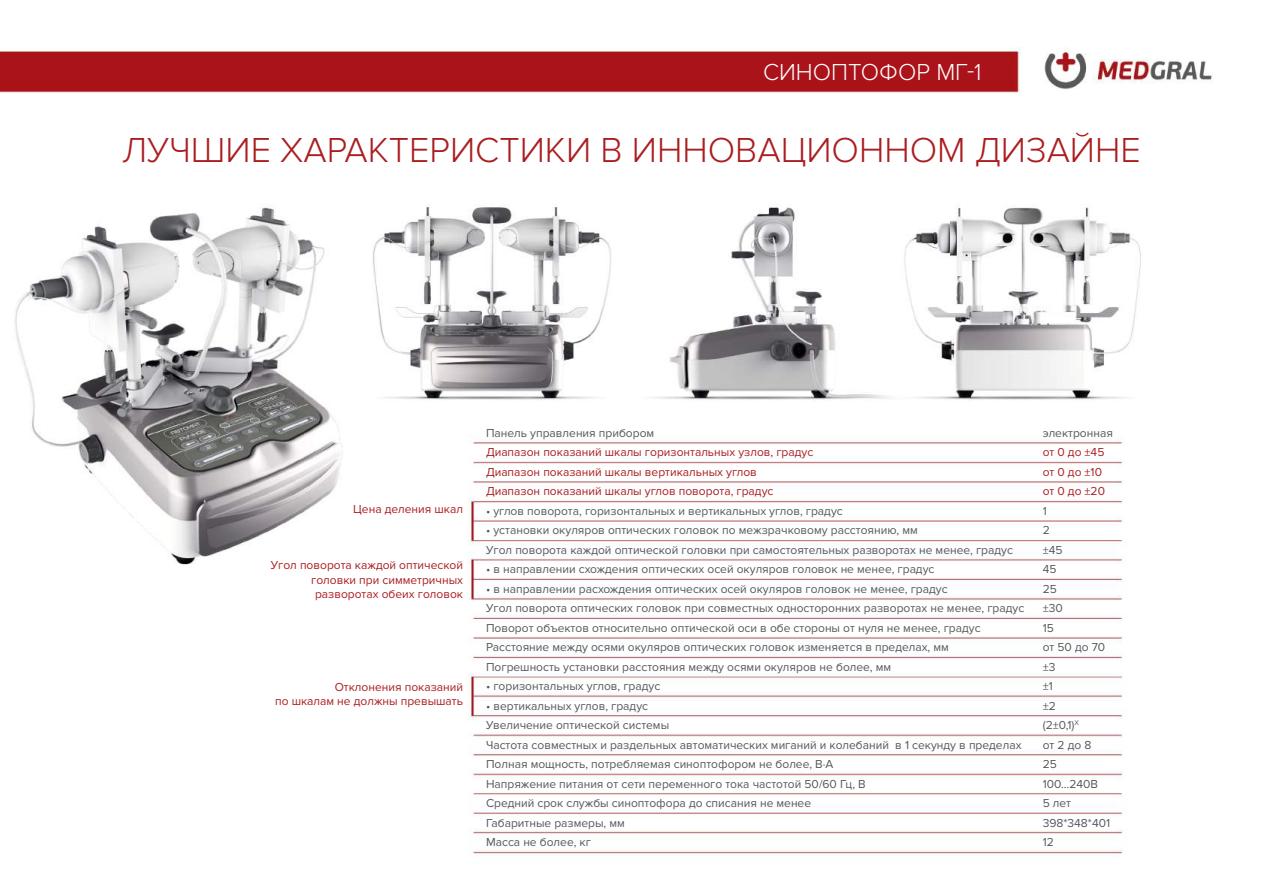
<style>
.page{position:relative;width:1263px;height:893px;background:#fff}
.page>*{position:absolute;margin:0;border:0;box-sizing:border-box;transform-origin:0 0}
.t1{font:300 36px "Proxima Nova";color:#aa1e21}
.t2{font:300 24px "Proxima Nova";color:#fff}
.t3{font:12px/19.5px "Proxima Nova";color:#57585a}
.t4{font:12px/19.5px "Proxima Nova";color:#aa1e21;text-align:right}
</style>
<div class="page">
<img style="left:0;top:47px;width:1213px;height:807px">
<h2 class="t2" style="left:763px;top:58px;width:18px">синоптофор</h2>
<h2 class="t2" style="left:936px;top:58px;width:47px">мг-1</h2>
<h1 class="t1" style="left:122px;top:130px;width:331px">лучши е характеристи</h1>
<h1 class="t1" style="left:545px;top:130px;width:113px">ки в инно</h1>
<h1 class="t1" style="left:735px;top:130px;width:98px">вационном</h1>
<h1 class="t1" style="left:975px;top:130px;width:167px">дизайн е</h1>
<p class="t4" style="left:353px;top:500px;width:111px">Цена деления шкал</p>
<p class="t4" style="left:271px;top:558px;width:194px;line-height:14.4px">Угол поворота каждой оптической головки при симметричных разворотах обеих головок</p>
<p class="t4" style="left:275px;top:680px;width:189px;line-height:14.4px">Отклонения показаний<br>по шкалам не должны превышать</p>
<p class="t3" style="left:486px;top:423px;width:170px">Панель управления прибором</p>
<p class="t4" style="left:486px;top:443px;width:329px;text-align:left">Диапазон показаний шкалы горизонтальных узлов, градус<br>Диапазон показаний шкалы вертикальных углов<br>Диапазон показаний шкалы углов поворота, градус</p>
<p class="t3" style="left:486px;top:501px;width:358px">• углов поворота, горизонтальных и вертикальных углов, градус</p>
<p class="t3" style="left:486px;top:521px;width:528px">• установки окуляров оптических головок по межзрачковому расстоянию, мм<br>Угол поворота каждой оптической головки при самостоятельных разворотах не менее, градус</p>
<p class="t3" style="left:486px;top:560px;width:450px">• в направлении схождения оптических осей окуляров головок не менее, градус</p>
<p class="t3" style="left:486px;top:579px;width:540px">• в направлении расхождения оптических осей окуляров головок не менее, градус<br>Угол поворота оптических головок при совместных односторонних разворотах не менее, градус Поворот объектов относительно оптической оси в обе стороны от нуля не менее, градус Расстояние между осями окуляров оптических головок изменяется в пределах, мм Погрешность установки расстояния между осями окуляров не более, мм</p>
<p class="t3" style="left:486px;top:677px;width:176px">• горизонтальных углов, градус</p>
<p class="t3" style="left:486px;top:696px;width:537px">• вертикальных углов, градус<br>Увеличение оптической системы<br>Частота совместных и раздельных автоматических миганий и колебаний в 1 секунду в пределах Полная мощность, потребляемая синоптофором не более, В·А<br>Напряжение питания от сети переменного тока частотой 50/60 Гц, В<br>Средний срок службы синоптофора до списания не менее<br>Габаритные размеры, мм<br>Масса не более, кг</p>
<p class="t3" style="left:1043px;top:423px;width:72px">электронная</p>
<p class="t4" style="left:1043px;top:443px;width:64px;text-align:left">от 0 до ±45 от 0 до ±10 от 0 до ±20</p>
<p class="t3" style="left:1043px;top:501px;width:69px">1<br>2<br>±45<br>45<br>25<br>±30<br>15<br>от 50 до 70 ±3<br>±1<br>±2<br>(2±0,1)<sup>Х<br></sup>от 2 до 8<br>25<br>100...240В<br>5 лет<br>398*348*401<br>12</p>
</div>
